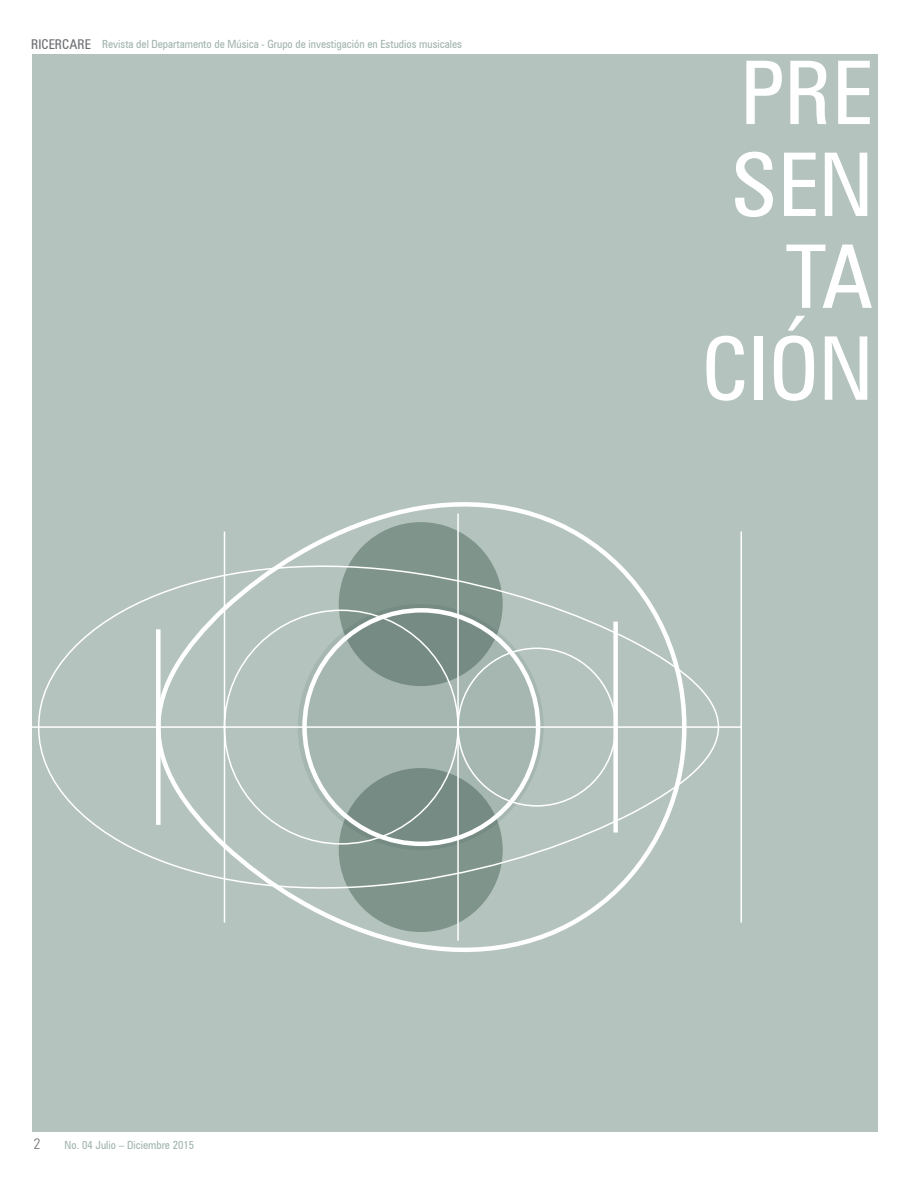
<style>
.page{position:relative;width:918px;height:1188px;background:#fff}
.page>*{position:absolute;margin:0;border:0;box-sizing:border-box;transform-origin:0 0}
.t1{font:300 condensed 15px "Univers LT Std";color:#6d6e71}
.t2{font:condensed 13.5px "Zurich BT";color:#6d6e71}
.t3{font:condensed 11.25px "Zurich BT";color:#a1b4ad}
</style>
<div class="page">
<div style="left:32px;top:54px;width:846px;height:1078px;background:#b4c3bd"></div>
<svg style="left:340px;top:502px;width:235px;height:450px"></svg>
<svg style="left:32px;top:530px;width:710px;height:394px"></svg>
<div style="left:156px;top:629px;width:5px;height:196px;background:#fff"></div>
<hr style="left:457px;top:514px;width:2px;height:427px;background:#fff">
<div style="left:613px;top:622px;width:5px;height:211px;background:#fff"></div>
<svg style="left:746px;top:61px;width:36px;height:63px"></svg>
<svg style="left:790px;top:61px;width:36px;height:63px"></svg>
<svg style="left:838px;top:61px;width:32px;height:63px"></svg>
<svg style="left:735px;top:152px;width:38px;height:65px"></svg>
<svg style="left:784px;top:153px;width:32px;height:63px"></svg>
<svg style="left:825px;top:153px;width:42px;height:63px"></svg>
<svg style="left:786px;top:245px;width:86px;height:63px"></svg>
<svg style="left:706px;top:336px;width:38px;height:65px"></svg>
<div style="left:755px;top:336px;width:8px;height:64px;background:#fff"></div>
<svg style="left:774px;top:316px;width:40px;height:85px"></svg>
<svg style="left:825px;top:336px;width:42px;height:64px"></svg>
<p class="t2" style="left:31px;top:36px;width:61px">RICERCARE</p>
<p class="t3" style="left:102px;top:37px;width:361px">Revista del Departamento de Música - Grupo de investigación en Estudios musicales</p>
<h1 class="t1" style="left:34px;top:1135px;width:8px">2</h1>
<p class="t3" style="left:65px;top:1138px;width:131px">No. 04 Julio – Diciembre 2015</p>
</div>
